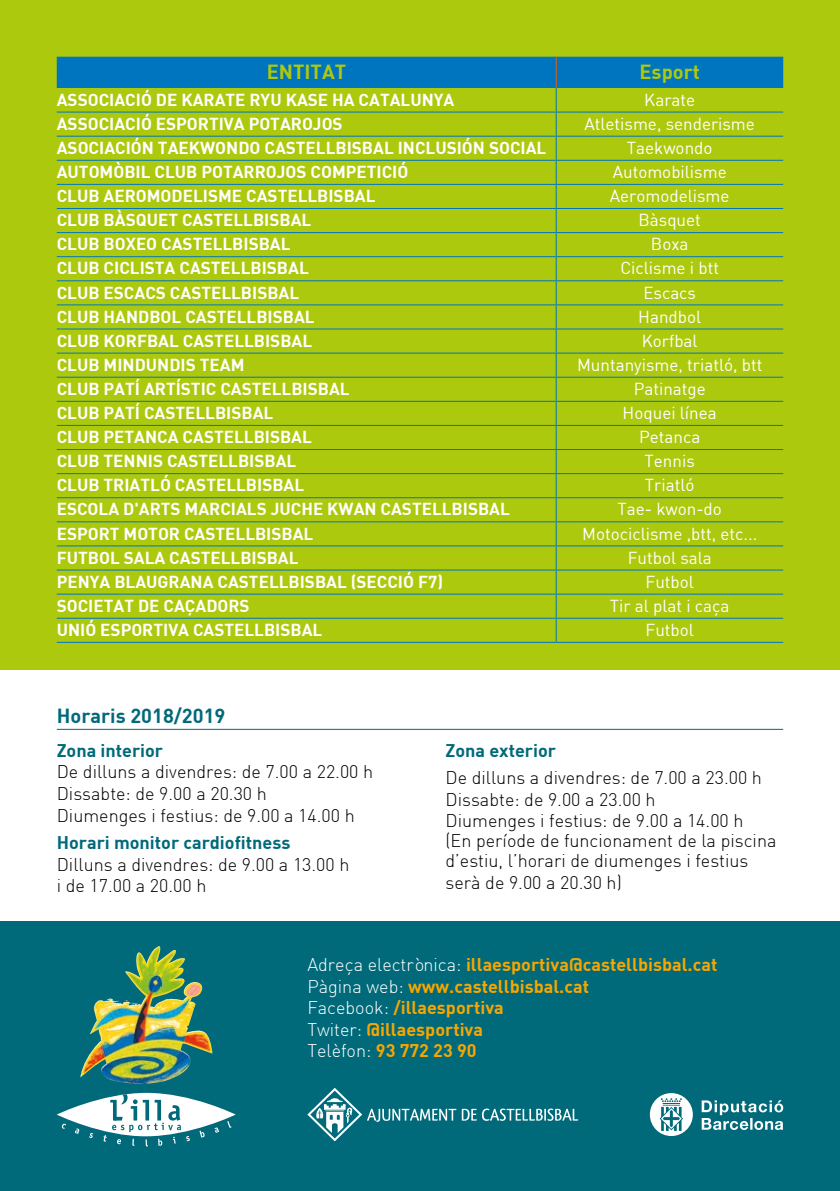
<style>
.page{position:relative;width:840px;height:1191px;background:#fff}
.page>*{position:absolute;margin:0;border:0;box-sizing:border-box;transform-origin:0 0}
.t1{font:700 20px "DIN";color:#006a7a}
.t2{font:700 20px "DIN";color:#adc90e}
.t3{font:300 18px/21px "DIN";color:#000}
.t4{font:700 18px/21.6px "DIN";color:#f7a600}
.t5{font:700 18px "DIN";color:#006a7a}
.t6{font:700 17px "DIN";color:#fff}
.t7{font:17px "DIN";color:#fff}
.s1{font-weight:300;color:#fff}
</style>
<div class="page">
<div style="left:0;top:0;width:839px;height:669px;background:#adc90e"></div>
<div style="left:0;top:921px;width:839px;height:270px;background:#006a7a"></div>
<svg style="left:57px;top:57px;width:725px;height:585px"></svg>
<hr style="left:57px;top:642px;width:499px;height:1px;background:#0075bf">
<hr style="left:556px;top:642px;width:226px;height:1px;background:#0075bf">
<img style="left:80px;top:948px;width:132px;height:136px">
<svg style="left:61px;top:1123px;width:5px;height:5px"></svg>
<svg style="left:75px;top:1128px;width:4px;height:5px"></svg>
<svg style="left:89px;top:1133px;width:4px;height:5px"></svg>
<svg style="left:199px;top:1131px;width:5px;height:6px"></svg>
<svg style="left:214px;top:1127px;width:5px;height:5px"></svg>
<svg style="left:57px;top:1092px;width:178px;height:44px;fill:#fff"></svg>
<svg style="left:103px;top:1092px;width:87px;height:54px"></svg>
<svg style="left:307px;top:1087px;width:271px;height:54px"></svg>
<hr style="left:57px;top:729px;width:725px;height:1px;background:#006a7a">
<svg style="left:649px;top:1093px;width:43px;height:43px"></svg>
<svg style="left:701px;top:1100px;width:81px;height:30px"></svg>
<p class="t2" style="left:266px;top:59px;width:81px">ENTITAT</p>
<p class="t2" style="left:639px;top:59px;width:62px">Esport</p>
<p class="t6" style="left:57px;top:88px;width:399px">ASSOCIACIÓ DE KARATE RYU KASE HA CATALUNYA</p>
<p class="t7" style="left:644px;top:89px;width:52px">Karate</p>
<p class="t6" style="left:57px;top:113px;width:287px">ASSOCIACIÓ ESPORTIVA POTAROJOS</p>
<p class="t7" style="left:584px;top:113px;width:172px">Atletisme, senderisme</p>
<p class="t6" style="left:57px;top:137px;width:491px">ASOCIACIÓN TAEKWONDO CASTELLBISBAL INCLUSIÓN SOCIAL</p>
<p class="t7" style="left:626px;top:137px;width:87px">Taekwondo</p>
<p class="t6" style="left:57px;top:161px;width:353px">AUTOMÒBIL CLUB POTARROJOS COMPETICIÓ</p>
<p class="t7" style="left:612px;top:161px;width:115px">Automobilisme</p>
<p class="t6" style="left:57px;top:185px;width:320px">CLUB AEROMODELISME CASTELLBISBAL</p>
<p class="t7" style="left:609px;top:185px;width:121px">Aeromodelisme</p>
<p class="t6" style="left:57px;top:209px;width:256px">CLUB BÀSQUET CASTELLBISBAL</p>
<p class="t7" style="left:638px;top:209px;width:64px">Bàsquet</p>
<p class="t6" style="left:57px;top:233px;width:235px">CLUB BOXEO CASTELLBISBAL</p>
<p class="t7" style="left:650px;top:234px;width:39px">Boxa</p>
<p class="t6" style="left:57px;top:257px;width:253px">CLUB CICLISTA CASTELLBISBAL</p>
<p class="t7" style="left:620px;top:258px;width:100px">Ciclisme i btt</p>
<p class="t6" style="left:57px;top:281px;width:244px">CLUB ESCACS CASTELLBISBAL</p>
<p class="t7" style="left:643px;top:282px;width:54px">Escacs</p>
<p class="t6" style="left:57px;top:305px;width:259px">CLUB HANDBOL CASTELLBISBAL</p>
<p class="t7" style="left:638px;top:306px;width:64px">Handbol</p>
<p class="t6" style="left:57px;top:329px;width:257px">CLUB KORFBAL CASTELLBISBAL</p>
<p class="t7" style="left:641px;top:330px;width:57px">Korfbal</p>
<p class="t6" style="left:57px;top:353px;width:189px">CLUB MINDUNDIS TEAM</p>
<p class="t7" style="left:576px;top:354px;width:187px">Muntanyisme, triatló, btt</p>
<p class="t6" style="left:57px;top:378px;width:294px">CLUB PATÍ ARTÍSTIC CASTELLBISBAL</p>
<p class="t7" style="left:633px;top:378px;width:73px">Patinatge</p>
<p class="t6" style="left:57px;top:402px;width:218px">CLUB PATÍ CASTELLBISBAL</p>
<p class="t7" style="left:622px;top:402px;width:96px">Hoquei línea</p>
<p class="t6" style="left:57px;top:426px;width:256px">CLUB PETANCA CASTELLBISBAL</p>
<p class="t7" style="left:638px;top:426px;width:63px">Petanca</p>
<p class="t6" style="left:57px;top:450px;width:241px">CLUB TENNIS CASTELLBISBAL</p>
<p class="t7" style="left:644px;top:450px;width:52px">Tennis</p>
<p class="t6" style="left:57px;top:474px;width:249px">CLUB TRIATLÓ CASTELLBISBAL</p>
<p class="t7" style="left:644px;top:474px;width:51px">Triatló</p>
<p class="t6" style="left:57px;top:498px;width:454px">ESCOLA D'ARTS MARCIALS JUCHE KWAN CASTELLBISBAL</p>
<p class="t7" style="left:617px;top:498px;width:106px">Tae- kwon-do</p>
<p class="t6" style="left:57px;top:522px;width:258px">ESPORT MOTOR CASTELLBISBAL</p>
<p class="t7" style="left:581px;top:523px;width:176px">Motociclisme ,btt, etc...</p>
<p class="t6" style="left:57px;top:546px;width:243px">FUTBOL SALA CASTELLBISBAL</p>
<p class="t7" style="left:627px;top:547px;width:85px">Futbol sala</p>
<p class="t6" style="left:57px;top:570px;width:387px">PENYA BLAUGRANA CASTELLBISBAL (SECCIÓ F7)</p>
<p class="t7" style="left:645px;top:571px;width:50px">Futbol</p>
<p class="t6" style="left:57px;top:594px;width:194px">SOCIETAT DE CAÇADORS</p>
<p class="t7" style="left:609px;top:595px;width:121px">Tir al plat i caça</p>
<p class="t6" style="left:57px;top:618px;width:267px">UNIÓ ESPORTIVA CASTELLBISBAL</p>
<p class="t7" style="left:645px;top:619px;width:50px">Futbol</p>
<p class="t1" style="left:57px;top:703px;width:170px">Horaris 2018/2019</p>
<p class="t5" style="left:57px;top:738px;width:108px">Zona interior</p>
<p class="t3" style="left:57px;top:761px;width:318px;line-height:21.6px">De dilluns a divendres: de 7.00 a 22.00 h<br>Dissabte: de 9.00 a 20.30 h<br>Diumenges i festius: de 9.00 a 14.00 h</p>
<p class="t5" style="left:57px;top:830px;width:235px">Horari monitor cardiofitness</p>
<p class="t3" style="left:57px;top:853px;width:294px;line-height:21.6px">Dilluns a divendres: de 9.00 a 13.00 h i de 17.00 a 20.00 h</p>
<p class="t5" style="left:445px;top:738px;width:112px">Zona exterior</p>
<p class="t3" style="left:445px;top:767px;width:332px">De dilluns a divendres: de 7.00 a 23.00 h Dissabte: de 9.00 a 23.00 h<br>Diumenges i festius: de 9.00 a 14.00 h<br>(En període de funcionament de la piscina d’estiu, l’horari de diumenges i festius serà de 9.00 a 20.30 h)</p>
<p class="t4" style="left:307px;top:953px;width:411px"><span class="s1">Adreça electrònica:</span> illaesportiva@castellbisbal.cat <span class="s1">Pàgina web:</span> www.castellbisbal.cat<br><span class="s1">Facebook:</span> /illaesportiva<br><span class="s1">Twiter:</span> @illaesportiva<br><span class="s1">Telèfon:</span> 93 772 23 90</p>
</div>
